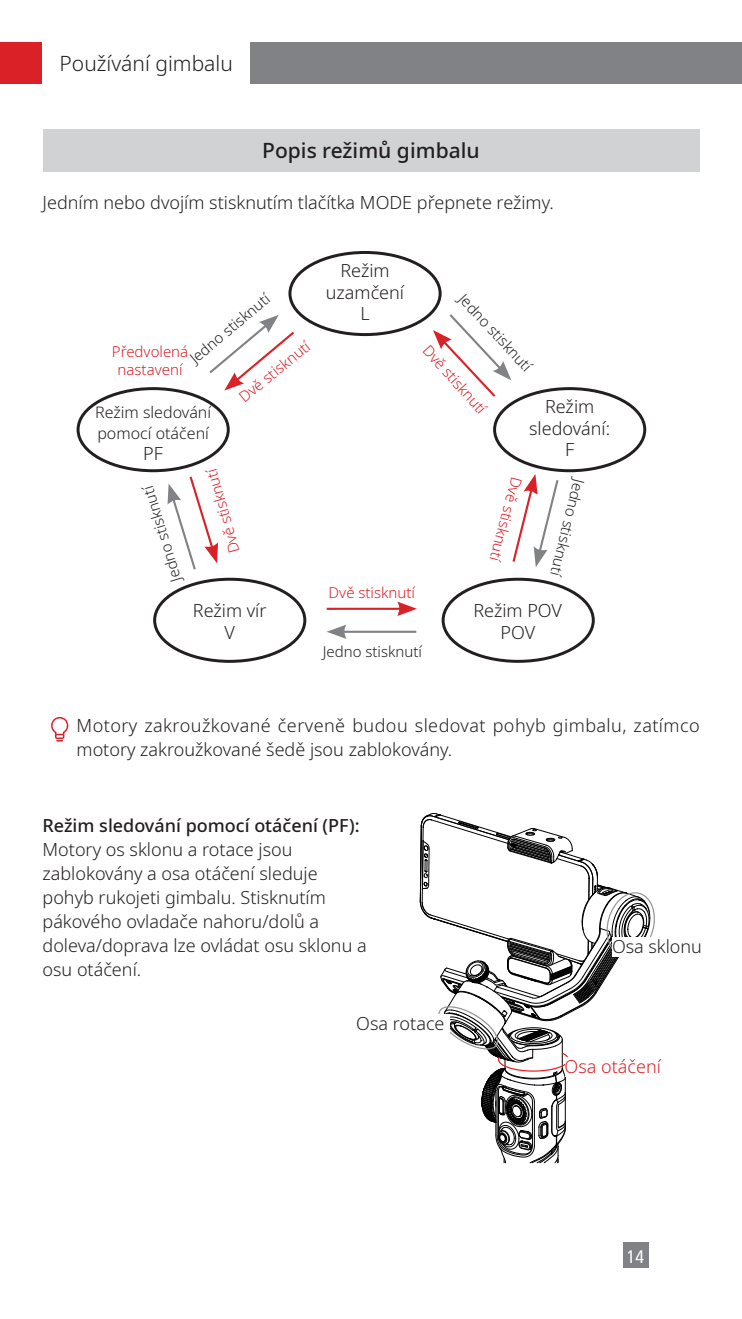
<style>
.page{position:relative;width:742px;height:1319px;background:#fff}
.page>*{position:absolute;margin:0;border:0;box-sizing:border-box;transform-origin:0 0}
.标题和目录{font:500 21px "Noto Sans";color:#231f20}
.页码标题{font:300 21px "Noto Sans";color:#231f20}
.正文无段前段后{font:300 18px/24px "Noto Sans";color:#231f20;text-align:center}
.正文无段前段后-2{font:300 18px/24px "Noto Sans";letter-spacing:.025em;color:#231f20}
.正文无段前段后-3{font:500 18px "Noto Sans";color:#231f20}
.t1{font:300 18px "Noto Sans";color:#da2128}
.t2{font:condensed 18px "Frutiger";color:#fff}
.t3{font:300 15.9px/21px "Noto Sans";color:#231f20}
.t4{font:300 15px/18px "Noto Sans";color:#da2128;text-align:center}
.t5{font:300 15px "Noto Sans";color:#231f20}
</style>
<div class="page">
<div style="left:0;top:43px;width:43px;height:41px;background:#da2128"></div>
<div style="left:43px;top:43px;width:699px;height:41px;background:#808285"></div>
<div style="left:622px;top:1242px;width:26px;height:25px;background:#808285"></div>
<div style="left:43px;top:38px;width:207px;height:51px;background:#fff"></div>
<div style="left:43px;top:129px;width:656px;height:43px;background:#d1d2d4"></div>
<svg style="left:51px;top:716px;width:17px;height:25px"></svg>
<svg style="left:420px;top:813px;width:235px;height:350px"></svg>
<div style="left:288px;top:251px;width:153px;height:85px;border:3px solid #231f20;border-radius:50%"></div>
<div style="left:77px;top:387px;width:153px;height:85px;border:3px solid #231f20;border-radius:50%"></div>
<div style="left:493px;top:387px;width:153px;height:85px;border:3px solid #231f20;border-radius:50%"></div>
<div style="left:153px;top:577px;width:153px;height:85px;border:3px solid #231f20;border-radius:50%"></div>
<div style="left:441px;top:577px;width:153px;height:85px;border:3px solid #231f20;border-radius:50%"></div>
<hr style="left:342px;top:630px;width:74px;height:2px;background:#808285">
<svg style="left:327px;top:624px;width:19px;height:15px"></svg>
<hr style="left:326px;top:607px;width:76px;height:2px;background:#da2128">
<svg style="left:397px;top:601px;width:20px;height:15px"></svg>
<svg style="left:209px;top:315px;width:86px;height:75px"></svg>
<svg style="left:433px;top:312px;width:78px;height:85px"></svg>
<svg style="left:512px;top:474px;width:47px;height:93px"></svg>
<svg style="left:167px;top:476px;width:51px;height:94px"></svg>
<div style="left:612px;top:937px;width:89px;height:19px;background:#fff"></div>
<div style="left:564px;top:1057px;width:99px;height:19px;background:#fff"></div>
<div style="left:356px;top:1014px;width:93px;height:19px;background:#fff"></div>
<p class="页码标题" style="left:60px;top:48px;width:175px">Používání gimbalu</p>
<p class="标题和目录" style="left:262px;top:136px;width:219px">Popis režimů gimbalu</p>
<p class="正文无段前段后" style="left:43px;top:191px;width:513px">Jedním nebo dvojím stisknutím tlačítka MODE přepnete režimy.</p>
<p class="正文无段前段后" style="left:326px;top:260px;width:80px;line-height:21.6px">Režim uzamčení</p>
<p class="正文无段前段后" style="left:360px;top:302px;width:11px">L</p>
<p class="t5" style="left:469px;top:289px;width:101px;rotate:47deg">Jedno stisknutí</p>
<p class="t5" style="left:185px;top:352px;width:101px;rotate:-40deg">Jedno stisknutí</p>
<p class="t4" style="left:236px;top:392px;width:88px;rotate:-39deg">Dvě stisknutí</p>
<p class="t4" style="left:112px;top:343px;width:78px">Předvolená nastavení</p>
<p class="t4" style="left:432px;top:341px;width:88px;rotate:48deg">Dvě stisknutí</p>
<p class="正文无段前段后" style="left:529px;top:396px;width:82px;line-height:21.6px">Režim sledování:</p>
<p class="正文无段前段后" style="left:565px;top:438px;width:11px">F</p>
<p class="t3" style="left:95px;top:402px;width:118px">Režim sledování pomocí otáčení</p>
<p class="正文无段前段后" style="left:143px;top:442px;width:21px">PF</p>
<p class="t5" style="left:166px;top:584px;width:101px;rotate:-107deg">Jedno stisknutí</p>
<p class="t4" style="left:226px;top:554px;width:88px;rotate:-106deg">Dvě stisknutí</p>
<p class="正文无段前段后" style="left:193px;top:599px;width:75px">Režim vír</p>
<p class="正文无段前段后" style="left:224px;top:620px;width:12px">V</p>
<p class="t4" style="left:328px;top:584px;width:88px">Dvě stisknutí</p>
<p class="t5" style="left:323px;top:641px;width:101px">Jedno stisknutí</p>
<p class="t4" style="left:525px;top:479px;width:88px;rotate:105deg">Dvě stisknutí</p>
<p class="t5" style="left:589px;top:482px;width:101px;rotate:104deg">Jedno stisknutí</p>
<p class="正文无段前段后" style="left:473px;top:599px;width:90px">Režim POV</p>
<p class="正文无段前段后" style="left:500px;top:621px;width:36px">POV</p>
<p class="正文无段前段后-2" style="left:77px;top:714px;width:624px">Motory zakroužkované červeně budou sledovat pohyb gimbalu, zatímco motory zakroužkované šedě jsou zablokovány.</p>
<p class="正文无段前段后-3" style="left:43px;top:812px;width:318px">Režim sledování pomocí otáčení (PF):</p>
<p class="正文无段前段后" style="left:43px;top:837px;width:326px;text-align:left">Motory os sklonu a rotace jsou zablokovány a osa otáčení sleduje pohyb rukojeti gimbalu. Stisknutím pákového ovladače nahoru/dolů a doleva/doprava lze ovládat osu sklonu a osu otáčení.</p>
<p class="正文无段前段后" style="left:356px;top:1011px;width:90px">Osa rotace</p>
<p class="正文无段前段后" style="left:612px;top:934px;width:91px">Osa sklonu</p>
<p class="t1" style="left:564px;top:1053px;width:98px">Osa otáčení</p>
<p class="t2" style="left:627px;top:1245px;width:19px">14</p>
</div>
